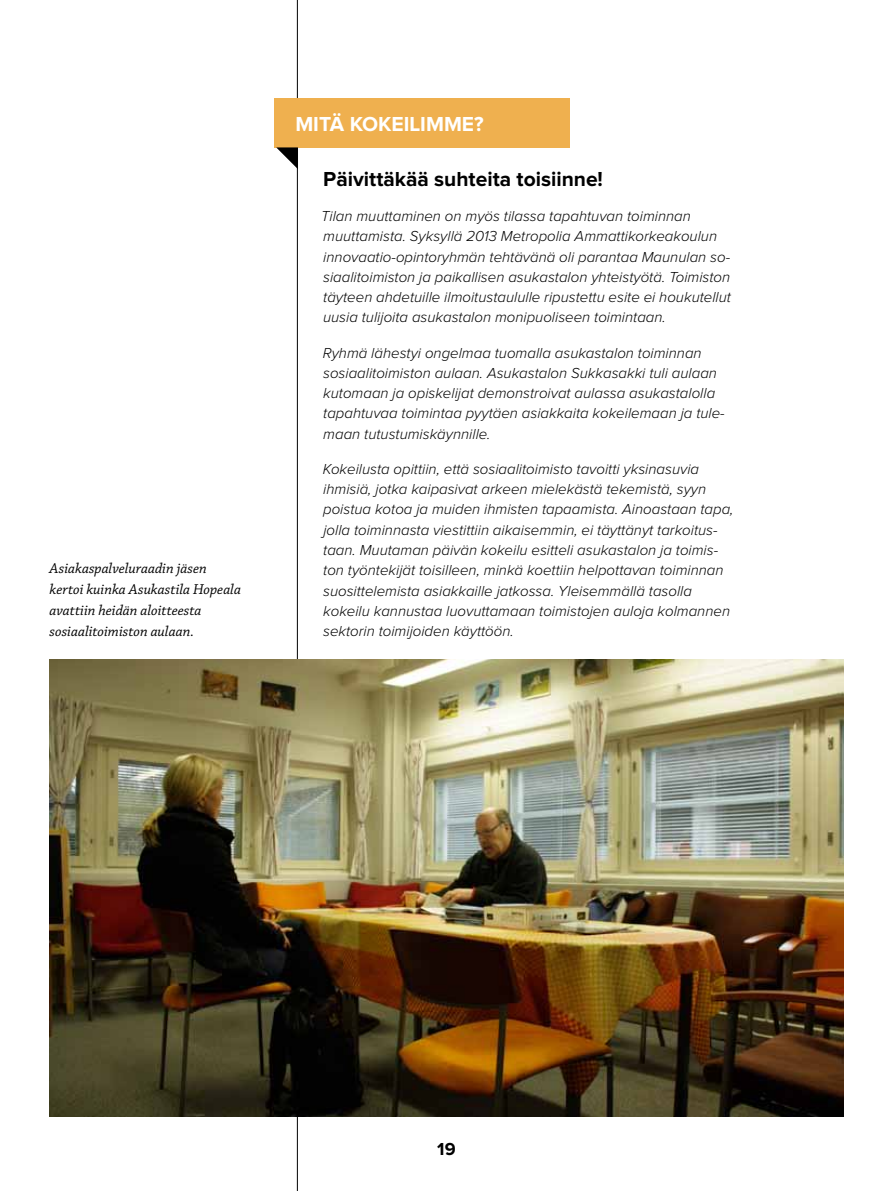
<style>
.page{position:relative;width:893px;height:1191px;background:#fff}
.page>*{position:absolute;margin:0;border:0;box-sizing:border-box;transform-origin:0 0}
.t1{font:700 21px "Proxima Nova";color:#000}
.t2{font:700 21px "Proxima Nova";color:#fff}
.t3{font:700 18px "Proxima Nova";color:#000}
.t4{font:italic 300 15px/20.2px "Proxima Nova";color:#000}
.t5{font:italic 15px/21px "Chaparral Pro";color:#000}
</style>
<div class="page">
<hr style="left:297px;top:0;width:1px;height:1191px;background:#000">
<div style="left:275px;top:98px;width:295px;height:49px;background:#efb04f"></div>
<svg style="left:276px;top:147px;width:22px;height:22px"></svg>
<img style="left:50px;top:659px;width:793px;height:457px">
<p class="t5" style="left:50px;top:558px;width:193px">Asiakaspalveluraadin jäsen kertoi kuinka Asukastila Hopeala avattiin heidän aloitteesta sosiaalitoimiston aulaan.</p>
<h1 class="t2" style="left:295px;top:114px;width:190px">Mitä kokeilimme?</h1>
<h1 class="t1" style="left:323px;top:169px;width:281px">Päivittäkää suhteita toisiinne!</h1>
<p class="t4" style="left:321px;top:207px;width:411px">Tilan muuttaminen on myös tilassa tapahtuvan toiminnan muuttamista. Syksyllä 2013 Metropolia Ammattikorkeakoulun innovaatio-opintoryhmän tehtävänä oli parantaa Maunulan so&shy;siaalitoimiston ja paikallisen asukastalon yhteistyötä. Toimiston täyteen ahdetuille ilmoitustaululle ripustettu esite ei houkutellut uusia tulijoita asukastalon monipuoliseen toimintaan.</p>
<p class="t4" style="left:323px;top:343px;width:403px">Ryhmä lähestyi ongelmaa tuomalla asukastalon toiminnan sosiaalitoimiston aulaan. Asukastalon Sukkasakki tuli aulaan kutomaan ja opiskelijat demonstroivat aulassa asukastalolla tapahtuvaa toimintaa pyytäen asiakkaita kokeilemaan ja tule&shy;maan tutustumiskäynnille.</p>
<p class="t4" style="left:323px;top:459px;width:412px">Kokeilusta opittiin, että sosiaalitoimisto tavoitti yksinasuvia ihmisiä, jotka kaipasivat arkeen mielekästä tekemistä, syyn poistua kotoa ja muiden ihmisten tapaamista. Ainoastaan tapa, jolla toiminnasta viestittiin aikaisemmin, ei täyttänyt tarkoitus&shy;taan. Muutaman päivän kokeilu esitteli asukastalon ja toimis&shy;ton työntekijät toisilleen, minkä koettiin helpottavan toiminnan suosittelemista asiakkaille jatkossa. Yleisemmällä tasolla kokeilu kannustaa luovuttamaan toimistojen auloja kolmannen sektorin toimijoiden käyttöön.</p>
<p class="t3" style="left:437px;top:1140px;width:20px">19</p>
</div>
